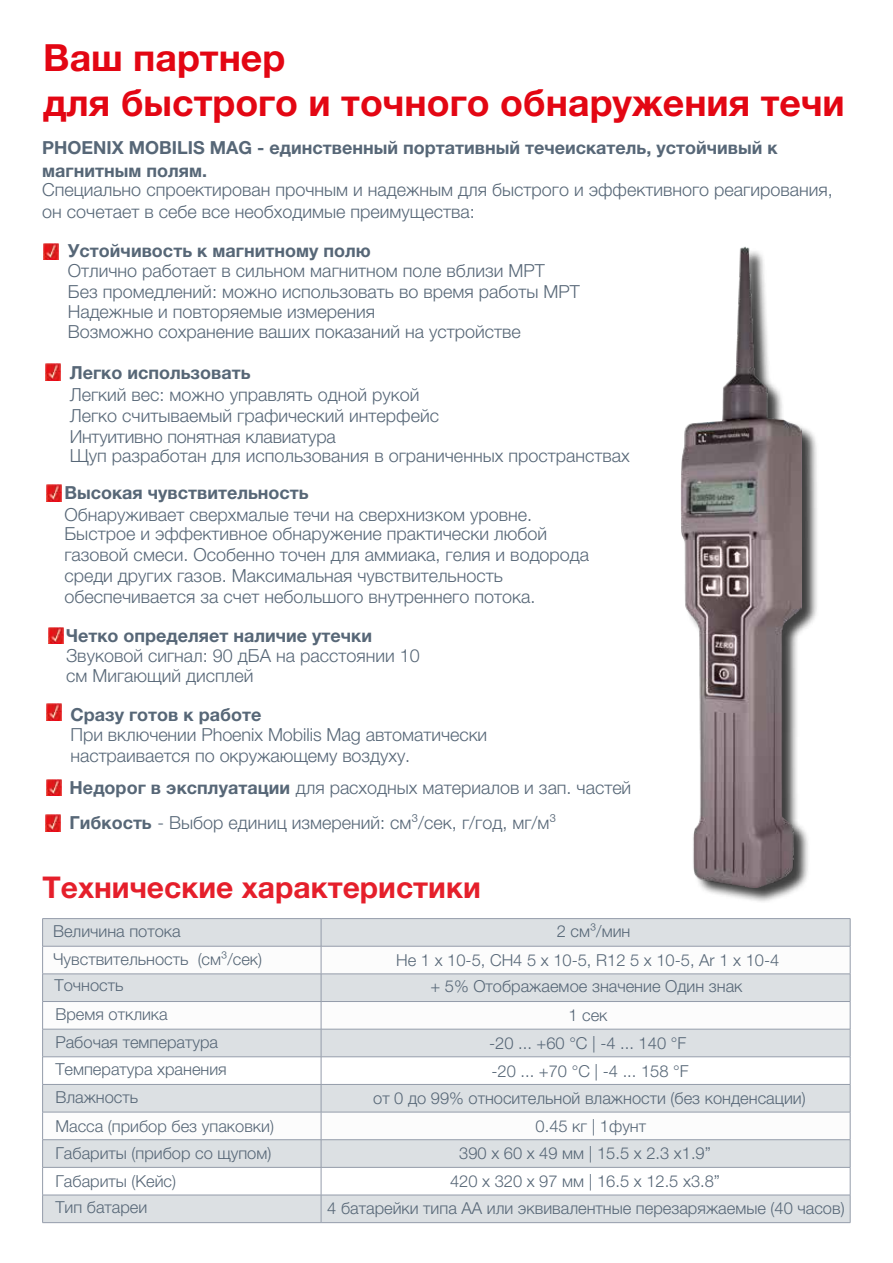
<style>
.page{position:relative;width:893px;height:1263px;background:#fff}
.page>*{position:absolute;margin:0;border:0;box-sizing:border-box;transform-origin:0 0}
.t1{font:700 37.5px/45px "Helvetica Neue LTW1 G";color:#e30613}
.t2{font:700 30px "Helvetica Neue LTW1 G";color:#e30613}
.t3{font:300 18px/20.2px "Helvetica Neue LTW1 G";color:#576777}
.t4{font:700 18px/22.5px "Helvetica Neue LTW1 G";color:#576777}
.t5{font:300 16.5px "Helvetica Neue LTW1 G";color:#576777}
.s1{font-weight:700}
</style>
<div class="page">
<img style="left:47px;top:485px;width:14px;height:17px">
<img style="left:48px;top:627px;width:15px;height:17px">
<img style="left:44px;top:243px;width:14px;height:17px">
<img style="left:46px;top:364px;width:14px;height:17px">
<img style="left:46px;top:704px;width:15px;height:17px">
<img style="left:46px;top:779px;width:15px;height:17px">
<img style="left:46px;top:815px;width:14px;height:16px">
<div style="left:682px;top:248px;width:137px;height:656px;background:#000;opacity:.75"></div>
<img style="left:681px;top:247px;width:120px;height:641px">
<hr style="left:42px;top:1222px;width:279px;height:1px;background:#949caa">
<hr style="left:321px;top:1222px;width:529px;height:1px;background:#949caa">
<hr style="left:42px;top:918px;width:279px;height:1px;background:#949caa">
<hr style="left:321px;top:918px;width:529px;height:1px;background:#949caa">
<svg style="left:42px;top:919px;width:809px;height:303px"></svg>
<hr style="left:42px;top:946px;width:279px;height:1px;background:#949caa">
<hr style="left:321px;top:946px;width:529px;height:1px;background:#949caa">
<h1 class="t1" style="left:43px;top:35px;width:803px">Ваш партнер<br>для быстрого и точного обнаружения течи</h1>
<p class="t4" style="left:42px;top:137px;width:737px">PHOENIX MOBILIS MAG - единственный портативный течеискатель, устойчивый к магнитным полям.</p>
<p class="t3" style="left:42px;top:179px;width:792px;line-height:21px">Специально спроектирован прочным и надежным для быстрого и эффективного реагирования, он сочетает в себе все необходимые преимущества:</p>
<p class="t4" style="left:68px;top:239px;width:305px">Устойчивость к магнитному полю</p>
<p class="t3" style="left:68px;top:260px;width:514px">Отлично работает в сильном магнитном поле вблизи МРТ<br>Без промедлений: можно использовать во время работы МРТ Надежные и повторяемые измерения<br>Возможно сохранение ваших показаний на устройстве</p>
<p class="t4" style="left:70px;top:362px;width:182px">Легко использовать</p>
<p class="t3" style="left:70px;top:384px;width:562px">Легкий вес: можно управлять одной рукой<br>Легко считываемый графический интерфейс<br>Интуитивно понятная клавиатура<br>Щуп разработан для использования в ограниченных пространствах</p>
<p class="t4" style="left:64px;top:482px;width:246px">Высокая чувствительность</p>
<p class="t3" style="left:64px;top:504px;width:526px">Обнаруживает сверхмалые течи на сверхнизком уровне.<br>Быстрое и эффективное обнаружение практически любой газовой смеси. Особенно точен для аммиака, гелия и водорода среди других газов. Максимальная чувствительность обеспечивается за счет небольшого внутреннего потока.</p>
<p class="t4" style="left:66px;top:624px;width:307px">Четко определяет наличие утечки</p>
<p class="t3" style="left:66px;top:645px;width:355px">Звуковой сигнал: 90 дБА на расстоянии 10 см Мигающий дисплей</p>
<p class="t4" style="left:71px;top:703px;width:192px">Сразу готов к работе</p>
<p class="t3" style="left:71px;top:724px;width:418px">При включении Phoenix Mobilis Mag автоматически настраивается по окружающему воздуху.</p>
<p class="t3" style="left:70px;top:770px;width:563px;line-height:34.8px"><span class="s1">Недорог в эксплуатации</span> для расходных материалов и зап. частей<br><span class="s1">Гибкость</span> - Выбор единиц измерений: см³/сек, г/год, мг/м³</p>
<h2 class="t2" style="left:43px;top:869px;width:440px">Технические характеристики</h2>
<p class="t5" style="left:53px;top:921px;width:129px">Величина потока</p>
<p class="t5" style="left:557px;top:921px;width:75px">2 см³/мин</p>
<p class="t5" style="left:53px;top:949px;width:211px">Чувствительность (см³/сек)</p>
<p class="t5" style="left:396px;top:950px;width:385px">He 1 x 10-5, CH4 5 x 10-5, R12 5 x 10-5, Ar 1 x 10-4</p>
<p class="t5" style="left:55px;top:975px;width:71px">Точность</p>
<p class="t5" style="left:430px;top:976px;width:314px">+ 5% Отображаемое значение Один знак</p>
<p class="t5" style="left:55px;top:1004px;width:114px">Время отклика</p>
<p class="t5" style="left:568px;top:1005px;width:41px">1 сек</p>
<p class="t5" style="left:55px;top:1031px;width:164px">Рабочая температура</p>
<p class="t5" style="left:489px;top:1033px;width:199px">-20 ... +60 °C | -4 ... 140 °F</p>
<p class="t5" style="left:55px;top:1059px;width:173px">Температура хранения</p>
<p class="t5" style="left:491px;top:1060px;width:199px">-20 ... +70 °C | -4 ... 158 °F</p>
<p class="t5" style="left:55px;top:1087px;width:84px">Влажность</p>
<p class="t5" style="left:373px;top:1087px;width:434px">от 0 до 99% относительной влажности (без конденсации)</p>
<p class="t5" style="left:55px;top:1116px;width:220px">Масса (прибор без упаковки)</p>
<p class="t5" style="left:536px;top:1116px;width:112px">0.45 кг | 1фунт</p>
<p class="t5" style="left:55px;top:1143px;width:218px">Габариты (прибор со щупом)</p>
<p class="t5" style="left:459px;top:1143px;width:253px">390 x 60 x 49 мм | 15.5 x 2.3 x1.9”</p>
<p class="t5" style="left:55px;top:1171px;width:122px">Габариты (Кейс)</p>
<p class="t5" style="left:450px;top:1171px;width:271px">420 x 320 x 97 мм | 16.5 x 12.5 x3.8”</p>
<p class="t5" style="left:55px;top:1197px;width:94px">Тип батареи</p>
<p class="t5" style="left:327px;top:1198px;width:519px">4 батарейки типа AA или эквивалентные перезаряжаемые (40 часов)</p>
</div>
